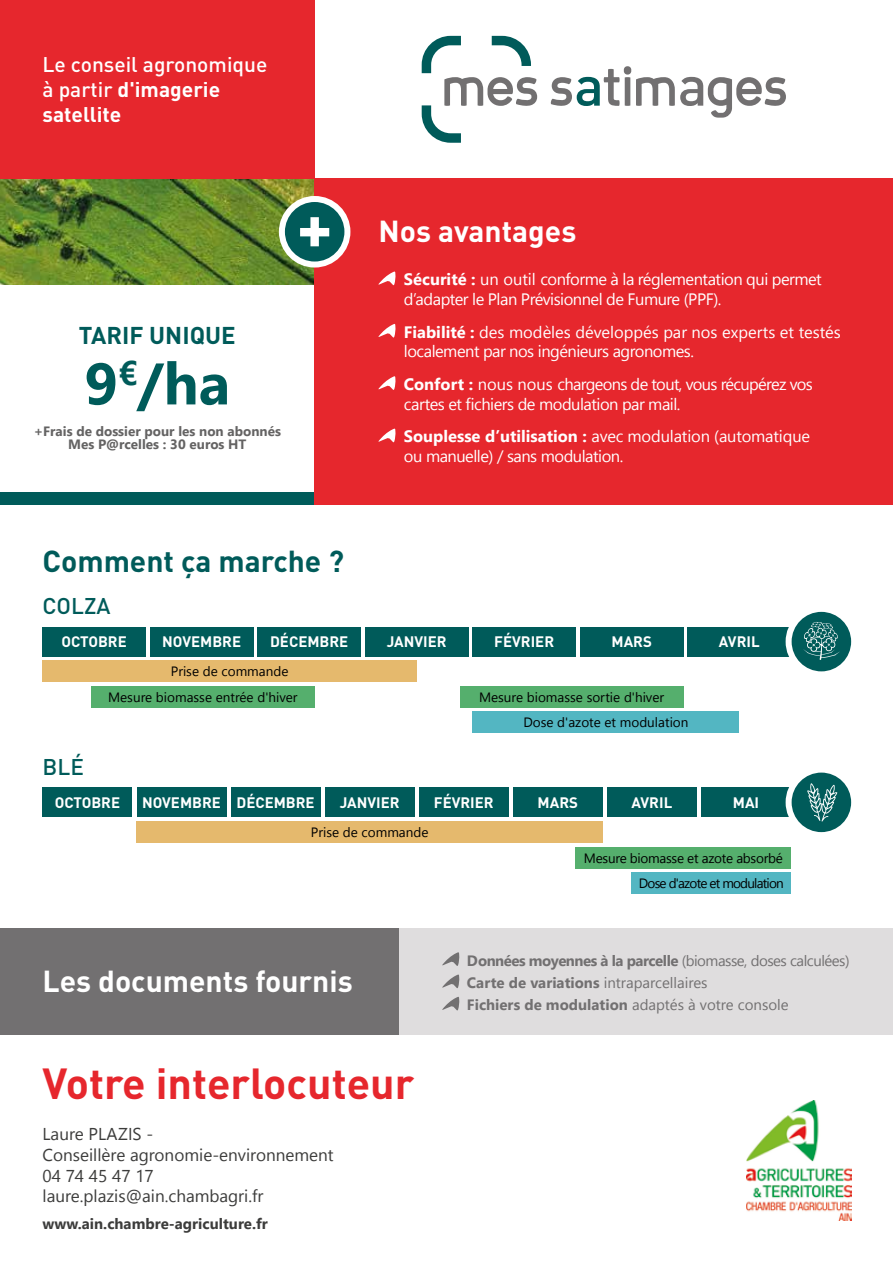
<style>
.page{position:relative;width:893px;height:1263px;background:#fff}
.page>*{position:absolute;margin:0;border:0;box-sizing:border-box;transform-origin:0 0}
.t1{font:700 58.5px "Segoe UI";color:#005b5a}
.t2{font:700 42.9px "DIN";color:#e6272d}
.t3{font:700 30px "DIN";color:#fff}
.t4{font:700 30px "DIN";color:#005b5a}
.t5{font:700 24px "DIN";color:#005b5a}
.t6{font:500 22.5px "DIN";color:#005b5a}
.t7{font:500 21px/25.2px "DIN";color:#fff}
.t8{font:17.1px/20.5px "Segoe UI";color:#3c3c3b}
.t9{font:16.5px/19.8px "Segoe UI";letter-spacing:-.03em;color:#fff}
.t10{font:16.5px/19.8px "Segoe UI";letter-spacing:-.01em;color:#fff}
.t11{font:700 15px/22.2px "Segoe UI";color:#727071}
.t12{font:700 15px "DIN";color:#fff}
.t13{font:700 15px "Segoe UI";color:#3c3c3b}
.t14{font:13.5px/25.5px "Segoe UI";color:#000}
.t15{font:700 13.5px/13.5px "Segoe UI";color:#646363;text-align:center}
.t16{font:13.5px/25.5px "Segoe UI";letter-spacing:-.02em;color:#000;text-align:right}
.s1{font-weight:700}
.s2{font-weight:400}
</style>
<div class="page">
<img style="left:0;top:179px;width:315px;height:106px">
<div style="left:0;top:0;width:315px;height:179px;background:#e6272d"></div>
<div style="left:0;top:492px;width:315px;height:13px;background:#005b5a"></div>
<svg style="left:550px;top:66px;width:236px;height:52px"></svg>
<svg style="left:422px;top:36px;width:115px;height:107px"></svg>
<div style="left:315px;top:179px;width:578px;height:326px;background:#e6272d"></div>
<svg style="left:378px;top:271px;width:18px;height:15px"></svg>
<svg style="left:378px;top:323px;width:18px;height:15px"></svg>
<svg style="left:378px;top:376px;width:18px;height:14px"></svg>
<svg style="left:378px;top:428px;width:18px;height:15px"></svg>
<svg style="left:282px;top:199px;width:65px;height:65px;background:#1f6f6e"></svg>
<svg style="left:300px;top:217px;width:29px;height:29px"></svg>
<div style="left:279px;top:196px;width:71px;height:71px;border:6px solid #fff;border-radius:50%"></div>
<div style="left:43px;top:627px;width:103px;height:29px;background:#005b5a"></div>
<div style="left:473px;top:627px;width:103px;height:29px;background:#005b5a"></div>
<div style="left:580px;top:627px;width:103px;height:29px;background:#005b5a"></div>
<div style="left:688px;top:627px;width:103px;height:29px;background:#005b5a"></div>
<div style="left:150px;top:627px;width:103px;height:29px;background:#005b5a"></div>
<div style="left:258px;top:627px;width:103px;height:29px;background:#005b5a"></div>
<div style="left:365px;top:627px;width:103px;height:29px;background:#005b5a"></div>
<svg style="left:789px;top:609px;width:65px;height:65px;background:#297574"></svg>
<div style="left:786px;top:606px;width:71px;height:71px;border:6px solid #fff;border-radius:50%"></div>
<div style="left:43px;top:661px;width:374px;height:21px;background:#e5b96d"></div>
<div style="left:91px;top:686px;width:224px;height:21px;background:#55af6d"></div>
<div style="left:460px;top:686px;width:223px;height:21px;background:#55af6d"></div>
<div style="left:473px;top:712px;width:266px;height:21px;background:#53b6c2"></div>
<div style="left:43px;top:787px;width:89px;height:30px;background:#005b5a"></div>
<div style="left:419px;top:787px;width:90px;height:30px;background:#005b5a"></div>
<div style="left:513px;top:787px;width:90px;height:30px;background:#005b5a"></div>
<div style="left:607px;top:787px;width:90px;height:30px;background:#005b5a"></div>
<div style="left:137px;top:787px;width:89px;height:30px;background:#005b5a"></div>
<div style="left:231px;top:787px;width:89px;height:30px;background:#005b5a"></div>
<div style="left:325px;top:787px;width:90px;height:30px;background:#005b5a"></div>
<div style="left:701px;top:787px;width:90px;height:30px;background:#005b5a"></div>
<svg style="left:789px;top:769px;width:65px;height:66px;background:#277473"></svg>
<div style="left:786px;top:766px;width:71px;height:72px;border:6px solid #fff;border-radius:50%"></div>
<div style="left:137px;top:821px;width:466px;height:22px;background:#e5b96d"></div>
<div style="left:576px;top:847px;width:215px;height:21px;background:#55af6d"></div>
<div style="left:632px;top:872px;width:159px;height:22px;background:#53b6c2"></div>
<div style="left:0;top:928px;width:400px;height:106px;background:#727071"></div>
<div style="left:400px;top:928px;width:493px;height:106px;background:#dfddde"></div>
<svg style="left:442px;top:952px;width:17px;height:14px"></svg>
<svg style="left:442px;top:974px;width:17px;height:14px"></svg>
<svg style="left:442px;top:996px;width:17px;height:15px"></svg>
<svg style="left:807px;top:783px;width:30px;height:38px"></svg>
<svg style="left:803px;top:622px;width:36px;height:38px"></svg>
<img style="left:746px;top:1101px;width:105px;height:119px">
<p class="t7" style="left:43px;top:51px;width:226px">Le conseil agronomique à partir <span class="s1">d'imagerie satellite</span></p>
<h3 class="t5" style="left:79px;top:320px;width:158px">TARIF UNIQUE</h3>
<h1 class="t1" style="left:84px;top:337px;width:147px">9<sup>€</sup>/ha</h1>
<p class="t15" style="left:34px;top:424px;width:249px">+Frais de dossier pour les non abonnés<br>Mes P@rcelles : 30 euros HT</p>
<h3 class="t4" style="left:43px;top:542px;width:303px">Comment ça marche ?</h3>
<h3 class="t6" style="left:43px;top:591px;width:70px">COLZA</h3>
<h3 class="t3" style="left:378px;top:212px;width:199px">Nos avantages</h3>
<p class="t9" style="left:404px;top:269px;width:419px"><span class="s1">Sécurité :</span> un outil conforme à la réglementation qui permet d’adapter le Plan Prévisionnel de Fumure (PPF).</p>
<p class="t10" style="left:404px;top:321px;width:438px"><span class="s1">Fiabilité :</span> des modèles développés par nos experts et testés localement par nos ingénieurs agronomes.</p>
<p class="t9" style="left:404px;top:374px;width:410px"><span class="s1">Confort :</span> nous nous chargeons de tout, vous récupérez vos cartes et fichiers de modulation par mail.</p>
<p class="t9" style="left:404px;top:426px;width:408px"><span class="s1">Souplesse d’utilisation :</span> avec modulation (automatique ou manuelle) / sans modulation.</p>
<p class="t12" style="left:61px;top:632px;width:67px">OCTOBRE</p>
<p class="t12" style="left:162px;top:632px;width:80px">NOVEMBRE</p>
<p class="t12" style="left:270px;top:632px;width:80px">DÉCEMBRE</p>
<p class="t12" style="left:387px;top:632px;width:61px">JANVIER</p>
<p class="t12" style="left:494px;top:632px;width:61px">FÉVRIER</p>
<p class="t12" style="left:612px;top:632px;width:42px">MARS</p>
<p class="t12" style="left:719px;top:632px;width:42px">AVRIL</p>
<h3 class="t6" style="left:43px;top:752px;width:43px">BLÉ</h3>
<p class="t14" style="left:108px;top:658px;width:191px;text-indent:63px">Prise de commande<br>Mesure biomasse entrée d'hiver</p>
<p class="t14" style="left:523px;top:684px;width:167px;text-indent:-44px">Mesure biomasse sortie d'hiver<br>Dose d'azote et modulation</p>
<p class="t12" style="left:55px;top:792px;width:67px">OCTOBRE</p>
<p class="t12" style="left:142px;top:792px;width:174px">NOVEMBRE DÉCEMBRE</p>
<p class="t12" style="left:340px;top:792px;width:61px">JANVIER</p>
<p class="t12" style="left:434px;top:792px;width:61px">FÉVRIER</p>
<p class="t12" style="left:538px;top:792px;width:42px">MARS</p>
<p class="t12" style="left:631px;top:792px;width:42px">AVRIL</p>
<p class="t12" style="left:733px;top:792px;width:28px">MAI</p>
<p class="t14" style="left:311px;top:819px;width:119px">Prise de commande</p>
<h3 class="t3" style="left:43px;top:961px;width:312px">Les documents fournis</h3>
<h2 class="t2" style="left:43px;top:1056px;width:373px">Votre interlocuteur</h2>
<p class="t8" style="left:43px;top:1124px;width:293px">Laure PLAZIS -<br>Conseillère agronomie-environnement<br>04 74 45 47 17 laure.plazis@ain.chambagri.fr</p>
<p class="t13" style="left:43px;top:1211px;width:227px">www.ain.chambre-agriculture.fr</p>
<p class="t16" style="left:584px;top:845px;width:201px">Mesure biomasse et azote absorbé<br>Dose d'azote et modulation</p>
<p class="t11" style="left:467px;top:949px;width:384px">Données moyennes à la parcelle <span class="s2">(biomasse, doses calculées)<br></span>Carte de variations <span class="s2">intraparcellaires<br></span>Fichiers de modulation <span class="s2">adaptés à votre console</span></p>
</div>
